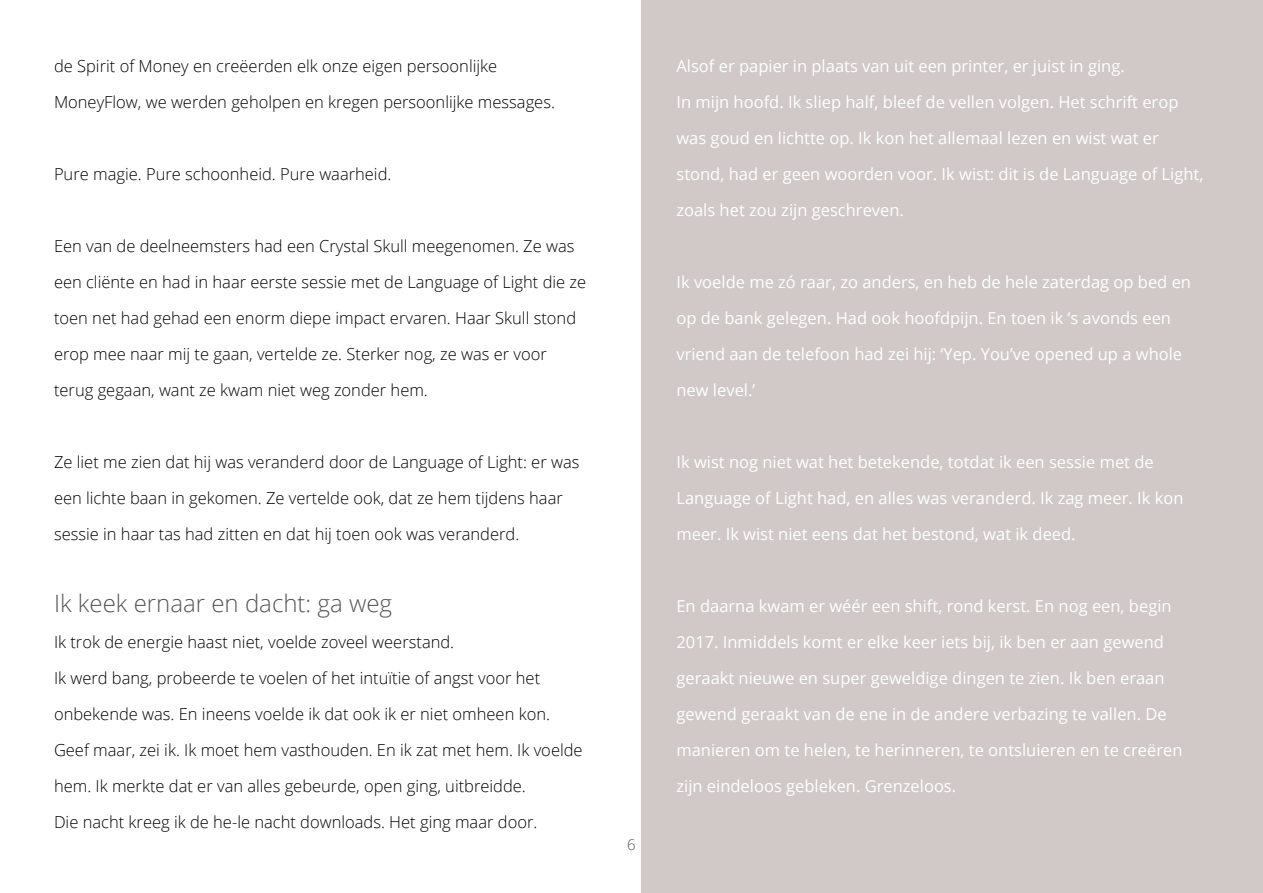
<style>
.page{position:relative;width:1263px;height:893px;background:#fff}
.page>*{position:absolute;margin:0;border:0;box-sizing:border-box;transform-origin:0 0}
.t1{font:300 24px "Open Sans";color:#555}
.t2{font:300 16.5px/36px "Open Sans";color:#000}
.t3{font:16.5px/36px "Open Sans";color:#fff}
.t4{font:300 15px "Open Sans";color:#555}
</style>
<div class="page">
<div style="left:642px;top:0;width:621px;height:893px;background:#d0c9c7"></div>
<p class="t2" style="left:54px;top:48px;width:502px">de Spirit of Money en creëerden elk onze eigen persoonlijke<br>MoneyFlow, we werden geholpen en kregen persoonlijke messages.</p>
<p class="t2" style="left:54px;top:156px;width:339px">Pure magie. Pure schoonheid. Pure waarheid.</p>
<p class="t2" style="left:54px;top:228px;width:534px">Een van de deelneemsters had een Crystal Skull meegenomen. Ze was een cliënte en had in haar eerste sessie met de Language of Light die ze toen net had gehad een enorm diepe impact ervaren. Haar Skull stond erop mee naar mij te gaan, vertelde ze. Sterker nog, ze was er voor terug gegaan, want ze kwam niet weg zonder hem.</p>
<p class="t2" style="left:54px;top:444px;width:527px">Ze liet me zien dat hij was veranderd door de Language of Light: er was een lichte baan in gekomen. Ze vertelde ook, dat ze hem tijdens haar sessie in haar tas had zitten en dat hij toen ook was veranderd.</p>
<h1 class="t1" style="left:54px;top:587px;width:340px">Ik keek ernaar en dacht: ga weg</h1>
<p class="t2" style="left:54px;top:624px;width:530px">Ik trok de energie haast niet, voelde zoveel weerstand.<br>Ik werd bang, probeerde te voelen of het intuïtie of angst voor het onbekende was. En ineens voelde ik dat ook ik er niet omheen kon.<br>Geef maar, zei ik. Ik moet hem vasthouden. En ik zat met hem. Ik voelde hem. Ik merkte dat er van alles gebeurde, open ging, uitbreidde.<br>Die nacht kreeg ik de he-le nacht downloads. Het ging maar door.</p>
<p class="t4" style="left:627px;top:835px;width:10px">6</p>
<p class="t3" style="left:676px;top:48px;width:528px">Alsof er papier in plaats van uit een printer, er juist in ging.<br>In mijn hoofd. Ik sliep half, bleef de vellen volgen. Het schrift erop was goud en lichtte op. Ik kon het allemaal lezen en wist wat er stond, had er geen woorden voor. Ik wist: dit is de Language of Light, zoals het zou zijn geschreven.</p>
<p class="t3" style="left:676px;top:264px;width:516px">Ik voelde me zó raar, zo anders, en heb de hele zaterdag op bed en op de bank gelegen. Had ook hoofdpijn. En toen ik ‘s avonds een vriend aan de telefoon had zei hij: ‘Yep. You’ve opened up a whole new level.’</p>
<p class="t3" style="left:676px;top:444px;width:509px">Ik wist nog niet wat het betekende, totdat ik een sessie met de<br>Language of Light had, en alles was veranderd. Ik zag meer. Ik kon meer. Ik wist niet eens dat het bestond, wat ik deed.</p>
<p class="t3" style="left:676px;top:588px;width:507px">En daarna kwam er wéér een shift, rond kerst. En nog een, begin 2017. Inmiddels komt er elke keer iets bij, ik ben er aan gewend geraakt nieuwe en super geweldige dingen te zien. Ik ben eraan gewend geraakt van de ene in de andere verbazing te vallen. De manieren om te helen, te herinneren, te ontsluieren en te creëren zijn eindeloos gebleken. Grenzeloos.</p>
</div>
